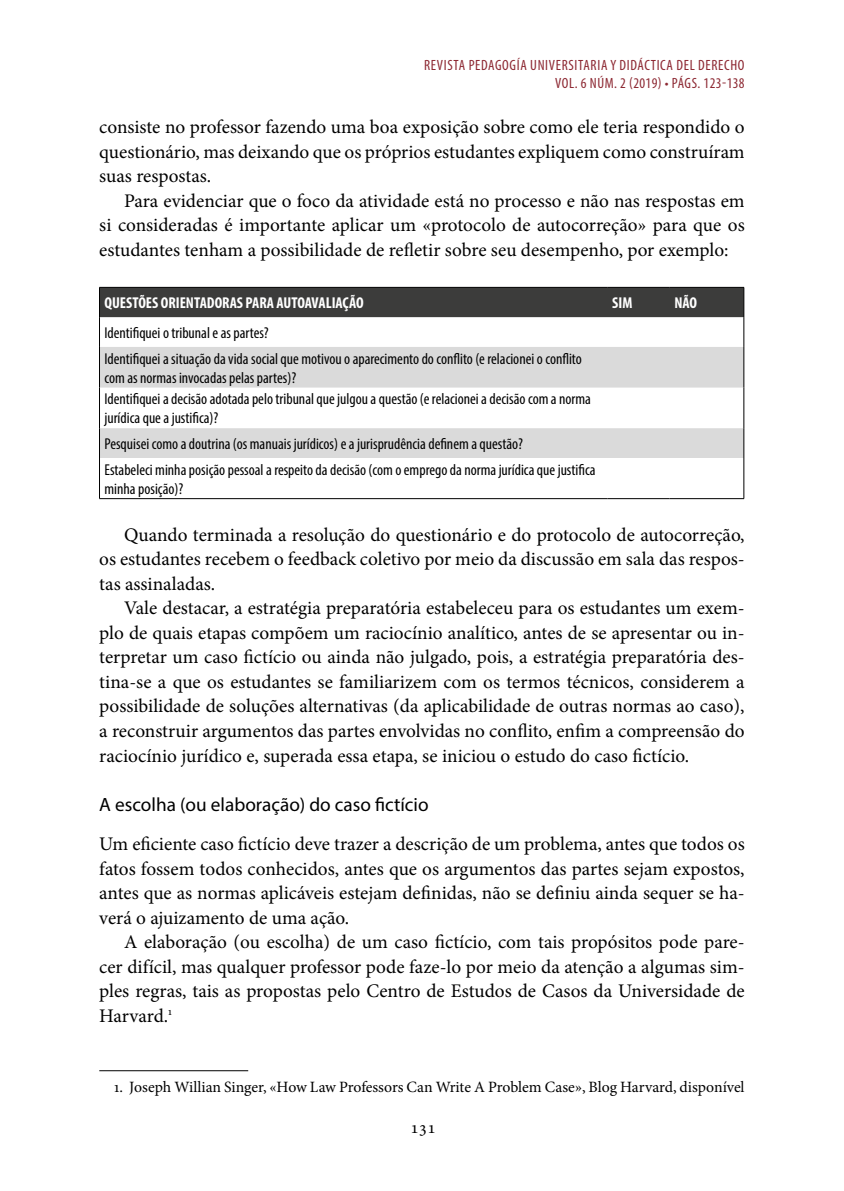
<style>
.page{position:relative;width:844px;height:1191px;background:#fff}
.page>*{position:absolute;margin:0;border:0;box-sizing:border-box;transform-origin:0 0}
.t1{font:19.25px/24.5px "Minion Pro";color:#000;text-align:justify}
.t2{font:19.25px "Myriad Pro";color:#000}
.t3{font:17.5px "Minion Pro";color:#000}
.t4{font:condensed 15.75px/25.7px "Myriad Pro";color:#000}
.t5{font:15.75px "Minion Pro";letter-spacing:-.01em;color:#000}
.t6{font:700 condensed 15.75px "Myriad Pro";color:#fff}
.t7{font:condensed 14.88px/17.8px "Myriad Pro";letter-spacing:.045em;color:#8d2933}
</style>
<div class="page">
<div style="left:100px;top:288px;width:643px;height:29px;background:#3c3c3b"></div>
<svg style="left:100px;top:347px;width:643px;height:111px;fill:#dadada"></svg>
<hr style="left:99px;top:287px;width:508px;height:1px;background:#000">
<hr style="left:99px;top:287px;width:1px;height:30px;background:#000">
<hr style="left:607px;top:287px;width:62px;height:1px;background:#000">
<hr style="left:669px;top:287px;width:74px;height:1px;background:#000">
<hr style="left:743px;top:287px;width:1px;height:30px;background:#000">
<hr style="left:99px;top:317px;width:1px;height:30px;background:#000">
<hr style="left:743px;top:317px;width:1px;height:30px;background:#000">
<hr style="left:99px;top:347px;width:1px;height:40px;background:#000">
<hr style="left:743px;top:347px;width:1px;height:40px;background:#000">
<hr style="left:99px;top:387px;width:1px;height:41px;background:#000">
<hr style="left:743px;top:387px;width:1px;height:41px;background:#000">
<hr style="left:99px;top:428px;width:1px;height:30px;background:#000">
<hr style="left:743px;top:428px;width:1px;height:30px;background:#000">
<hr style="left:99px;top:458px;width:1px;height:40px;background:#000">
<hr style="left:743px;top:458px;width:1px;height:40px;background:#000">
<hr style="left:99px;top:498px;width:508px;height:1px;background:#000">
<hr style="left:607px;top:498px;width:62px;height:1px;background:#000">
<hr style="left:669px;top:498px;width:74px;height:1px;background:#000">
<hr style="left:99px;top:1070px;width:149px;height:1px;background:#000">
<p class="t7" style="left:555px;top:56px;width:191px;text-indent:-131px">REVISTA PEDAGOGÍA UNIVERSITARIA Y DIDÁCTICA DEL DERECHO vol. 6 Núm. 2 (2019) • págs</p>
<p class="t7" style="left:697px;top:74px;width:49px">. 123-138</p>
<p class="t1" style="left:99px;top:115px;width:646px">consiste no professor fazendo uma boa exposição sobre como ele teria respondido o questionário, mas deixando que os próprios estudantes expliquem como construíram suas respostas.</p>
<p class="t1" style="left:99px;top:188px;width:646px;text-indent:25px">Para evidenciar que o foco da atividade está no processo e não nas respostas em si consideradas é importante aplicar um «protocolo de autocorreção» para que os estudantes tenham a possibilidade de refletir sobre seu desempenho, por exemplo:</p>
<p class="t6" style="left:104px;top:293px;width:260px">QUESTÕES ORIENTADORAS PARA AUTOAVALIAÇÃO</p>
<p class="t6" style="left:612px;top:293px;width:22px">SIM</p>
<p class="t6" style="left:674px;top:293px;width:24px">NÃO</p>
<p class="t4" style="left:104px;top:320px;width:478px">Identifiquei o tribunal e as partes?<br>Identifiquei a situação da vida social que motivou o aparecimento do conflito (e relacionei o conflito</p>
<p class="t4" style="left:104px;top:366px;width:488px;line-height:21.7px">com as normas invocadas pelas partes)?<br>Identifiquei a decisão adotada pelo tribunal que julgou a questão (e relacionei a decisão com a norma</p>
<p class="t4" style="left:104px;top:405px;width:492px">jurídica que a justifica)?<br>Pesquisei como a doutrina (os manuais jurídicos) e a jurisprudência definem a questão?<br>Estabeleci minha posição pessoal a respeito da decisão (com o emprego da norma jurídica que justifica</p>
<p class="t4" style="left:104px;top:475px;width:80px">minha posição)?</p>
<p class="t1" style="left:99px;top:522px;width:646px;text-indent:25px">Quando terminada a resolução do questionário e do protocolo de autocorreção, os estudantes recebem o feedback coletivo por meio da discussão em sala das respos&shy;tas assinaladas.</p>
<p class="t1" style="left:99px;top:596px;width:646px;text-indent:25px">Vale destacar, a estratégia preparatória estabeleceu para os estudantes um exem&shy;plo de quais etapas compõem um raciocínio analítico, antes de se apresentar ou in&shy;terpretar um caso fictício ou ainda não julgado, pois, a estratégia preparatória des&shy;tina-se a que os estudantes se familiarizem com os termos técnicos, considerem a possibilidade de soluções alternativas (da aplicabilidade de outras normas ao caso), a reconstruir argumentos das partes envolvidas no conflito, enfim a compreensão do raciocínio jurídico e, superada essa etapa, se iniciou o estudo do caso fictício.</p>
<p class="t2" style="left:99px;top:792px;width:331px">A escolha (ou elaboração) do caso fictício</p>
<p class="t1" style="left:99px;top:832px;width:646px">Um eficiente caso fictício deve trazer a descrição de um problema, antes que todos os fatos fossem todos conhecidos, antes que os argumentos das partes sejam expostos, antes que as normas aplicáveis estejam definidas, não se definiu ainda sequer se ha&shy;verá o ajuizamento de uma ação.</p>
<p class="t1" style="left:99px;top:930px;width:646px;text-indent:25px">A elaboração (ou escolha) de um caso fictício, com tais propósitos pode pare&shy;cer difícil, mas qualquer professor pode faze-lo por meio da atenção a algumas sim&shy;ples regras, tais as propostas pelo Centro de Estudos de Casos da Universidade de Harvard.<sup>1</sup></p>
<p class="t5" style="left:114px;top:1076px;width:631px">1. Joseph Willian Singer, «How Law Professors Can Write A Problem Case», Blog Harvard, disponível</p>
<p class="t3" style="left:410px;top:1115px;width:27px">131</p>
</div>
